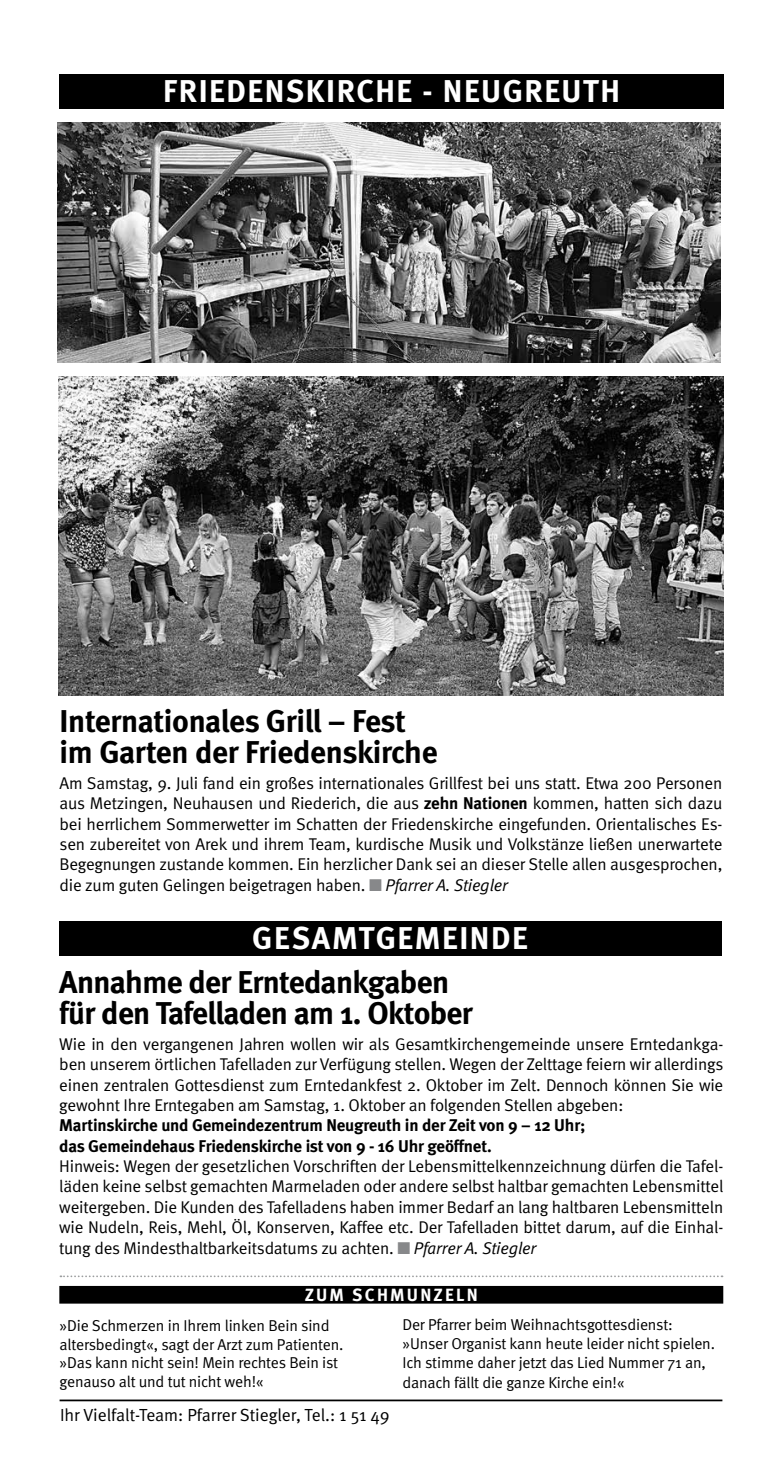
<style>
.page{position:relative;width:782px;height:1474px;background:#fff}
.page>*{position:absolute;margin:0;border:0;box-sizing:border-box;transform-origin:0 0}
.t1{font:700 31.5px/31.5px "Meta";letter-spacing:-.02em;color:#000}
.t2{font:700 31.5px "Meta";letter-spacing:.05em;color:#fff}
.t3{font:700 17.68px "Meta";letter-spacing:.125em;color:#fff}
.t4{font:17.5px "Meta Normal";color:#000}
.t5{font:16.97px/20.3px "Meta Normal";letter-spacing:-.01em;color:#000;text-align:justify}
.t6{font:700 16.97px/20.3px "Meta";letter-spacing:-.01em;color:#000}
.t7{font:15.75px/18.9px "Meta Normal";letter-spacing:-.01em;color:#000}
.s1{font-family:"Meta";font-weight:700}
.s2{color:#87888a}
.s3{font-style:italic}
</style>
<div class="page">
<div style="left:59px;top:1285px;width:664px;height:18px;background:#000"></div>
<hr style="left:60px;top:1399px;width:662px;height:2px;background:#000">
<svg style="left:60px;top:1275px;width:662px;height:2px"></svg>
<div style="left:59px;top:920px;width:662px;height:35px;background:#000"></div>
<div style="left:60px;top:74px;width:663px;height:35px;background:#000"></div>
<img style="left:58px;top:376px;width:665px;height:319px">
<img style="left:57px;top:123px;width:663px;height:240px">
<h1 class="t2" style="left:163px;top:73px;width:458px">FRIEDENSKIRCHE - NEUGREUTH</h1>
<h1 class="t1" style="left:60px;top:704px;width:379px">Internationales Grill – Fest im Garten der Friedenskirche</h1>
<p class="t5" style="left:60px;top:772px;width:664px">Am Samstag, 9. Juli fand ein großes internationales Grillfest bei uns statt. Etwa 200 Personen aus Metzingen, Neuhausen und Riederich, die aus <span class="s1">zehn Nationen</span> kommen, hatten sich dazu bei herrlichem Sommerwetter im Schatten der Friedenskirche eingefunden. Orientalisches Es&shy;sen zubereitet von Arek und ihrem Team, kurdische Musik und Volkstänze ließen unerwartete Begegnungen zustande kommen. Ein herzlicher Dank sei an dieser Stelle allen ausgesprochen, die zum guten Gelingen beigetragen haben. <span class="s2">■</span> <span class="s3">Pfarrer A. Stiegler</span></p>
<h1 class="t2" style="left:252px;top:918px;width:277px">GESAMTGEMEINDE</h1>
<h1 class="t1" style="left:59px;top:965px;width:415px">Annahme der Erntedankgaben für den Tafelladen am 1. Oktober</h1>
<p class="t5" style="left:59px;top:1033px;width:665px">Wie in den vergangenen Jahren wollen wir als Gesamtkirchengemeinde unsere Erntedankga&shy;ben unserem örtlichen Tafelladen zur Verfügung stellen. Wegen der Zelttage feiern wir allerdings einen zentralen Gottesdienst zum Erntedankfest 2. Oktober im Zelt. Dennoch können Sie wie gewohnt Ihre Erntegaben am Samstag, 1. Oktober an folgenden Stellen abgeben:</p>
<p class="t6" style="left:59px;top:1115px;width:527px">Martinskirche und Gemeindezentrum Neugreuth in der Zeit von 9 – 12 Uhr; das Gemeindehaus Friedenskirche ist von 9 - 16 Uhr geöffnet.</p>
<p class="t5" style="left:59px;top:1155px;width:665px">Hinweis: Wegen der gesetzlichen Vorschriften der Lebensmittelkennzeichnung dürfen die Tafel&shy;läden keine selbst gemachten Marmeladen oder andere selbst haltbar gemachten Lebensmittel weitergeben. Die Kunden des Tafelladens haben immer Bedarf an lang haltbaren Lebensmitteln wie Nudeln, Reis, Mehl, Öl, Konserven, Kaffee etc. Der Tafelladen bittet darum, auf die Einhal&shy;tung des Mindesthaltbarkeitsdatums zu achten. <span class="s2">■</span> <span class="s3">Pfarrer A. Stiegler</span></p>
<p class="t3" style="left:304px;top:1284px;width:175px">ZUM SCHMUNZELN</p>
<p class="t7" style="left:60px;top:1315px;width:285px">»Die Schmerzen in Ihrem linken Bein sind altersbedingt«, sagt der Arzt zum Patienten. »Das kann nicht sein! Mein rechtes Bein ist genauso alt und tut nicht weh!«</p>
<p class="t7" style="left:402px;top:1314px;width:314px">Der Pfarrer beim Weihnachtsgottesdienst: »Unser Organist kann heute leider nicht spielen.<br>Ich stimme daher jetzt das Lied Nummer 71 an,</p>
<p class="t7" style="left:402px;top:1373px;width:223px">danach fällt die ganze Kirche ein!«</p>
<p class="t4" style="left:60px;top:1404px;width:331px">Ihr Vielfalt-Team: Pfarrer Stiegler, Tel.: 1 51 49</p>
</div>
